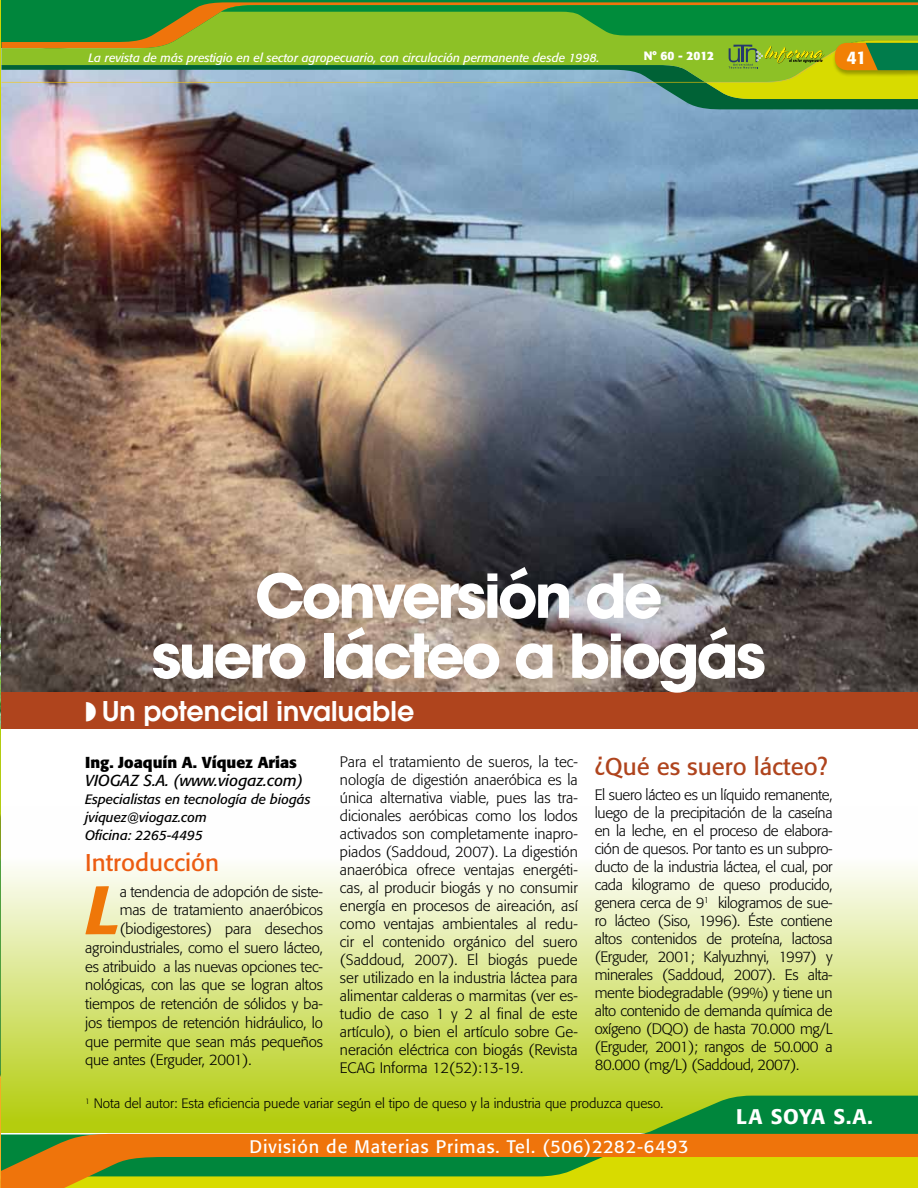
<style>
.page{position:relative;width:918px;height:1188px;background:#fff}
.page>*{position:absolute;margin:0;border:0;box-sizing:border-box;transform-origin:0 0}
.t1{font:italic 500 67.8px "Formata";color:#ef7709}
.t2{font:700 60px/60px "Avant Garde";letter-spacing:-.055em;color:#fff;text-align:center}
.t3{font:600 27px "Avant Garde";letter-spacing:.005em;color:#fff}
.t4{font:24px "Formata";color:#af441d}
.t5{font:24px "Formata";color:#ec5c11}
.t6{font:500 21px "Formata";letter-spacing:.02em;color:#fff}
.t7{font:500 18.15px "Formata";color:#fff}
.t8{font:18px "Formata";letter-spacing:.05em;color:#fff}
.t9{font:italic 15.75px "Formata";color:#000}
.t10{font:700 15.75px "Formata";color:#000}
.t11{font:300 15px/18px "Formata";letter-spacing:-.01em;color:#000;text-align:justify}
.t12{font:300 13.5px "Formata";color:#000}
.t13{font:italic 13.5px/18px "Formata";color:#000}
.t14{font:italic 12px "Formata";color:#fff}
.t15{font:700 12px "Formata";color:#fff}
</style>
<div class="page">
<img style="left:1px;top:19px;width:917px;height:673px">
<div style="left:0;top:692px;width:918px;height:37px;background:#af441d"></div>
<svg style="left:1px;top:866px;width:917px;height:230px;background:#dbe78d"></svg>
<div style="left:2px;top:0;width:916px;height:48px;background:#00863c"></div>
<svg style="left:1px;top:1096px;width:917px;height:38px;background:#8abc23"></svg>
<svg style="left:1px;top:1134px;width:917px;height:54px;background:#b49912"></svg>
<svg style="left:2px;top:2px;width:916px;height:107px"></svg>
<img style="left:0;top:0;width:1px;height:1188px">
<p class="t14" style="left:89px;top:51px;width:513px">La revista de más prestigio en el sector agropecuario, con circulación permanente desde 1998.</p>
<p class="t15" style="left:644px;top:49px;width:72px">N° 60 - 2012</p>
<p class="t7" style="left:846px;top:46px;width:22px">41</p>
<h2 class="t2" style="left:151px;top:565px;width:616px">Conversión de<br>suero lácteo a biogás</h2>
<h3 class="t3" style="left:85px;top:694px;width:331px">◗ Un potencial invaluable</h3>
<p class="t10" style="left:85px;top:753px;width:214px">Ing. Joaquín A. Víquez Arias</p>
<p class="t9" style="left:85px;top:771px;width:219px">VIOGAZ S.A. (www.viogaz.com)</p>
<p class="t13" style="left:85px;top:791px;width:227px">Especialistas en tecnología de biogás jviquez@viogaz.com<br>Oficina: 2265-4495</p>
<h3 class="t5" style="left:85px;top:848px;width:135px">Introducción</h3>
<h1 class="t1" style="left:85px;top:869px;width:37px">L</h1>
<p class="t11" style="left:120px;top:883px;width:205px">a tendencia de adopción de siste-</p>
<p class="t11" style="left:120px;top:901px;width:205px">mas de tratamiento anaeróbicos</p>
<p class="t11" style="left:120px;top:920px;width:205px">(biodigestores) para desechos</p>
<p class="t11" style="left:85px;top:939px;width:239px">agroindustriales, como el suero lácteo,</p>
<p class="t11" style="left:85px;top:958px;width:239px">es atribuido a las nuevas opciones tec-</p>
<p class="t11" style="left:85px;top:976px;width:239px">nológicas, con las que se logran altos</p>
<p class="t11" style="left:85px;top:995px;width:239px">tiempos de retención de sólidos y ba-</p>
<p class="t11" style="left:85px;top:1014px;width:239px">jos tiempos de retención hidráulico, lo</p>
<p class="t11" style="left:85px;top:1033px;width:239px">que permite que sean más pequeños</p>
<p class="t11" style="left:85px;top:1051px;width:168px">que antes (Erguder, 2001).</p>
<p class="t11" style="left:340px;top:753px;width:239px">Para el tratamiento de sueros, la tec&shy;nología de digestión anaeróbica es la única alternativa viable, pues las tra&shy;dicionales aeróbicas como los lodos activados son completamente inapro&shy;piados (Saddoud, 2007). La digestión anaeróbica ofrece ventajas energéti&shy;cas, al producir biogás y no consumir energía en procesos de aireación, así como ventajas ambientales al redu&shy;cir el contenido orgánico del suero (Saddoud, 2007). El biogás puede ser utilizado en la industria láctea para alimentar calderas o marmitas (ver es&shy;tudio de caso 1 y 2 al final de este artículo), o bien el artículo sobre Ge&shy;neración eléctrica con biogás (Revista ECAG Informa 12(52):13-19.</p>
<h3 class="t4" style="left:595px;top:752px;width:235px">¿Qué es suero lácteo?</h3>
<p class="t11" style="left:595px;top:786px;width:239px">El suero lácteo es un líquido remanente, luego de la precipitación de la caseína en la leche, en el proceso de elabora&shy;ción de quesos. Por tanto es un subpro&shy;ducto de la industria láctea, el cual, por cada kilogramo de queso producido, genera cerca de 9<sup>1</sup> kilogramos de sue&shy;ro lácteo (Siso, 1996). Éste contiene altos contenidos de proteína, lactosa (Erguder, 2001; Kalyuzhnyi, 1997) y minerales (Saddoud, 2007). Es alta&shy;mente biodegradable (99%) y tiene un alto contenido de demanda química de oxígeno (DQO) de hasta 70.000 mg/L (Erguder, 2001); rangos de 50.000 a 80.000 (mg/L) (Saddoud, 2007).</p>
<p class="t12" style="left:85px;top:1096px;width:580px"><sup>1</sup> Nota del autor: Esta eficiencia puede variar según el tipo de queso y la industria que produzca queso.</p>
<p class="t8" style="left:250px;top:1136px;width:441px">División de Materias Primas. Tel. (506)2282-6493</p>
<h3 class="t6" style="left:736px;top:1103px;width:138px">LA SOYA S.A.</h3>
</div>
